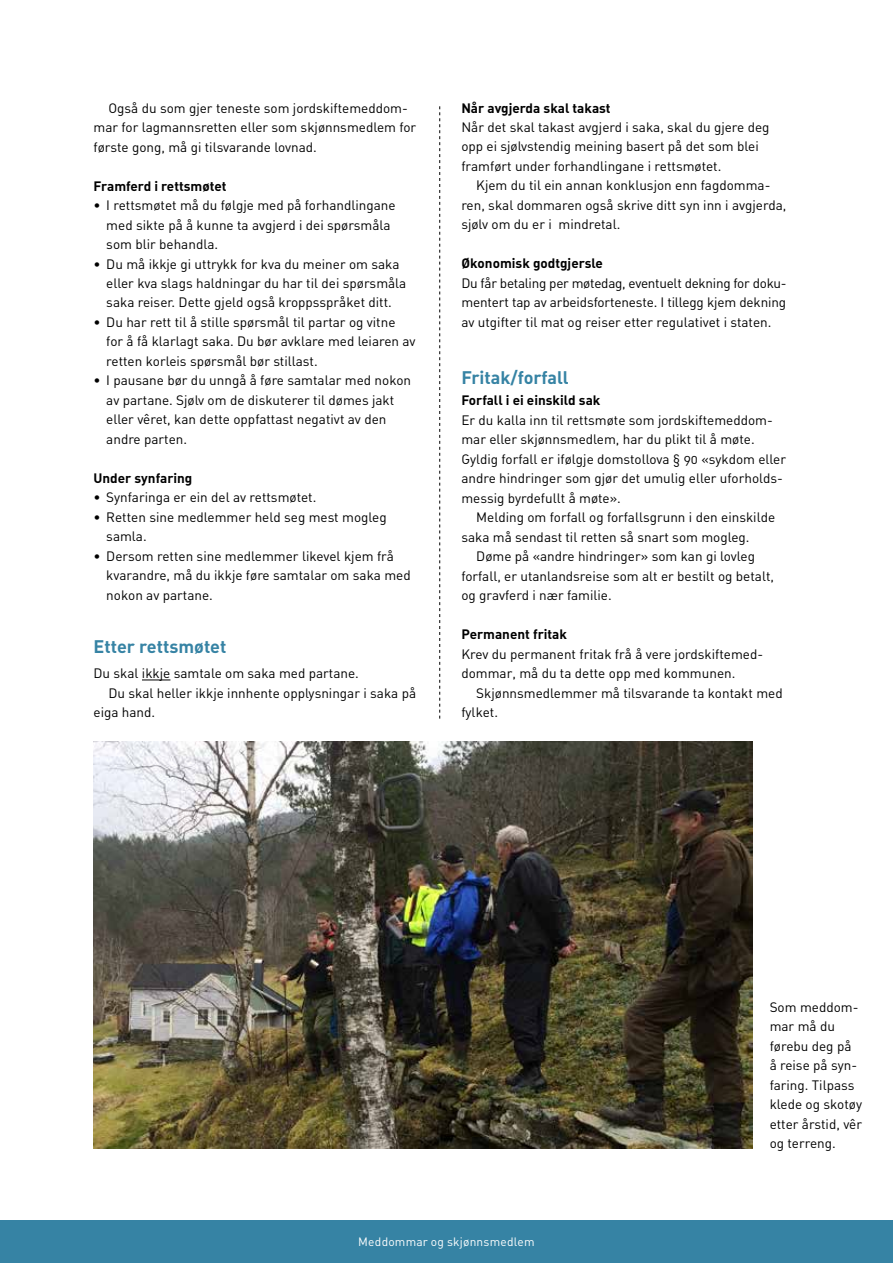
<style>
.page{position:relative;width:893px;height:1263px;background:#fff}
.page>*{position:absolute;margin:0;border:0;box-sizing:border-box;transform-origin:0 0}
.t1{font:18px "DIN Bold Alternate";color:#3683a4}
.t2{font:13.5px/19.5px "DIN Regular Alternate";color:#000}
.t3{font:13.5px "DIN Bold Alternate";color:#000}
.t4{font:12px "DIN Regular Alternate";letter-spacing:.015em;color:#fff}
</style>
<div class="page">
<svg style="left:142px;top:680px;width:28px;height:1px"></svg>
<img style="left:94px;top:741px;width:659px;height:407px">
<div style="left:0;top:1220px;width:893px;height:43px;background:#3683a4"></div>
<svg style="left:439px;top:106px;width:1px;height:613px"></svg>
<p class="t2" style="left:94px;top:98px;width:324px;text-indent:15px">Også du som gjer teneste som jordskiftemeddom&shy;mar for lagmannsretten eller som skjønnsmedlem for første gong, må gi tilsvarande lovnad.</p>
<p class="t3" style="left:94px;top:177px;width:135px">Framferd i rettsmøtet</p>
<p class="t2" style="left:106px;top:195px;width:291px;text-indent:-13px">• I rettsmøtet må du følgje med på forhandlingane med sikte på å kunne ta avgjerd i dei spørsmåla som blir behandla.</p>
<p class="t2" style="left:106px;top:254px;width:302px;text-indent:-13px">• Du må ikkje gi uttrykk for kva du meiner om saka eller kva slags haldningar du har til dei spørsmåla saka reiser. Dette gjeld også kroppsspråket ditt.</p>
<p class="t2" style="left:106px;top:312px;width:311px;text-indent:-13px">• Du har rett til å stille spørsmål til partar og vitne for å få klarlagt saka. Du bør avklare med leiaren av retten korleis spørsmål bør stillast.</p>
<p class="t2" style="left:106px;top:371px;width:306px;text-indent:-13px">• I pausane bør du unngå å føre samtalar med nokon av partane. Sjølv om de diskuterer til dømes jakt eller vêret, kan dette oppfattast negativt av den andre parten.</p>
<p class="t3" style="left:94px;top:469px;width:100px">Under synfaring</p>
<p class="t2" style="left:94px;top:488px;width:224px">• Synfaringa er ein del av rettsmøtet.</p>
<p class="t2" style="left:106px;top:507px;width:282px;text-indent:-13px">• Retten sine medlemmer held seg mest mogleg samla.</p>
<p class="t2" style="left:106px;top:546px;width:306px;text-indent:-13px">• Dersom retten sine medlemmer likevel kjem frå kvarandre, må du ikkje føre samtalar om saka med nokon av partane.</p>
<h1 class="t1" style="left:94px;top:635px;width:134px">Etter rettsmøtet</h1>
<p class="t2" style="left:94px;top:663px;width:267px">Du skal ikkje samtale om saka med partane.</p>
<p class="t2" style="left:108px;top:683px;width:309px">Du skal heller ikkje innhente opplysningar i saka på</p>
<p class="t2" style="left:94px;top:702px;width:63px">eiga hand.</p>
<p class="t3" style="left:461px;top:99px;width:151px">Når avgjerda skal takast</p>
<p class="t2" style="left:461px;top:117px;width:310px">Når det skal takast avgjerd i saka, skal du gjere deg opp ei sjølvstendig meining basert på det som blei framført under forhandlingane i rettsmøtet.</p>
<p class="t2" style="left:461px;top:176px;width:326px;text-indent:15px">Kjem du til ein annan konklusjon enn fagdomma&shy;ren, skal dommaren også skrive ditt syn inn i avgjerda, sjølv om du er i mindretal.</p>
<p class="t3" style="left:461px;top:255px;width:143px">Økonomisk godtgjersle</p>
<p class="t2" style="left:461px;top:273px;width:327px;text-align:justify">Du får betaling per møtedag, eventuelt dekning for doku&shy;mentert tap av arbeidsforteneste. I tillegg kjem dekning av utgifter til mat og reiser etter regulativet i staten.</p>
<h1 class="t1" style="left:461px;top:366px;width:109px">Fritak/forfall</h1>
<p class="t3" style="left:461px;top:391px;width:141px">Forfall i ei einskild sak</p>
<p class="t2" style="left:461px;top:410px;width:326px">Er du kalla inn til rettsmøte som jordskiftemeddom&shy;mar eller skjønnsmedlem, har du plikt til å møte.<br>Gyldig forfall er ifølgje domstollova § 90 «sykdom eller andre hindringer som gjør det umulig eller uforholds&shy;messig byrdefullt å møte».</p>
<p class="t2" style="left:461px;top:507px;width:315px;text-indent:15px">Melding om forfall og forfallsgrunn i den einskilde saka må sendast til retten så snart som mogleg.</p>
<p class="t2" style="left:461px;top:546px;width:314px;text-indent:15px">Døme på «andre hindringer» som kan gi lovleg forfall, er utanlandsreise som alt er bestilt og betalt, og gravferd i nær familie.</p>
<p class="t3" style="left:461px;top:625px;width:107px">Permanent fritak</p>
<p class="t2" style="left:461px;top:644px;width:303px">Krev du permanent fritak frå å vere jordskiftemed&shy;dommar, må du ta dette opp med kommunen.</p>
<p class="t2" style="left:461px;top:683px;width:323px;text-indent:15px">Skjønnsmedlemmer må tilsvarande ta kontakt med fylket.</p>
<p class="t2" style="left:770px;top:997px;width:94px">Som meddom&shy;mar må du førebu deg på<br>å reise på syn&shy;faring. Tilpass klede og skotøy etter årstid, vêr og terreng.</p>
<p class="t4" style="left:358px;top:1234px;width:178px">Meddommar og skjønnsmedlem</p>
</div>
